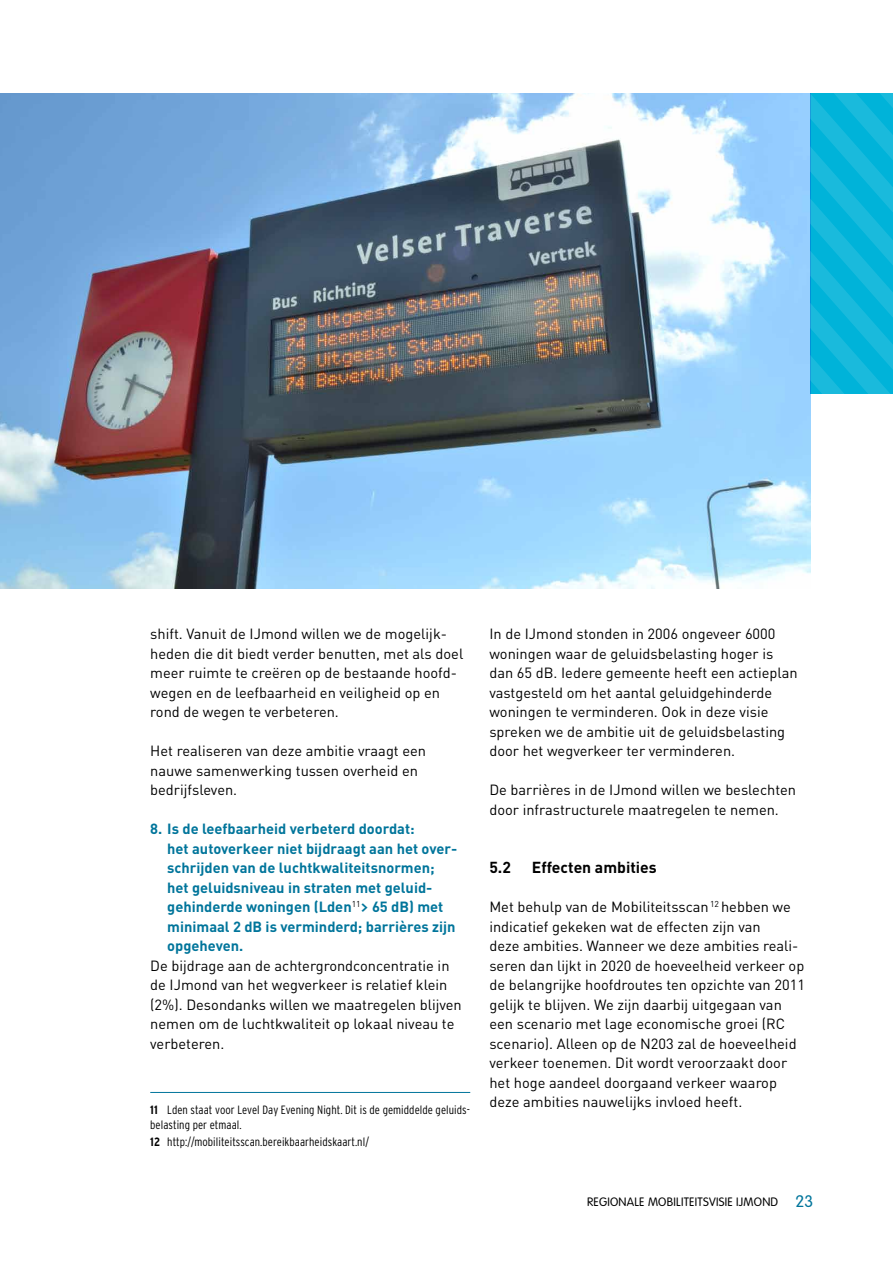
<style>
.page{position:relative;width:893px;height:1263px;background:#fff}
.page>*{position:absolute;margin:0;border:0;box-sizing:border-box;transform-origin:0 0}
.t1{font:700 15.75px "DIN";color:#000}
.t2{font:14.7px/19.5px "DIN";color:#000}
.t3{font:700 14.7px/19.5px "DIN";color:#00759b}
.t4{font:300 condensed 12px/15px "Interstate";letter-spacing:.005em;color:#000}
.t5{font:300 12px "VAG Rounded";letter-spacing:.02em;color:#000}
.s1{font-family:"The Sans B7"}
.s2{font-weight:700}
.s3{font-size:16.5px;color:#00759b}
</style>
<div class="page">
<hr style="left:150px;top:1092px;width:320px;height:1px;background:#00759b">
<img style="left:0;top:94px;width:810px;height:495px">
<svg style="left:810px;top:94px;width:83px;height:300px;background:#0cb5da"></svg>
<p class="t2" style="left:150px;top:624px;width:315px">shift. Vanuit de IJmond willen we de mogelijk&shy;heden die dit biedt verder benutten, met als doel meer ruimte te creëren op de bestaande hoofd&shy;wegen en de leefbaarheid en veiligheid op en rond de wegen te verbeteren.</p>
<p class="t2" style="left:150px;top:741px;width:277px">Het realiseren van deze ambitie vraagt een nauwe samenwerking tussen overheid en bedrijfsleven.</p>
<p class="t3" style="left:167px;top:818px;width:292px;text-indent:-17px">8. Is de leefbaarheid verbeterd doordat:<br>het autoverkeer niet bijdraagt aan het over&shy;schrijden van de luchtkwaliteitsnormen; het geluidsniveau in straten met geluid&shy;gehinderde woningen (Lden<sup>11</sup><span class="s1">&gt;</span> 65 dB) met minimaal 2 dB is verminderd; barrières zijn opgeheven.</p>
<p class="t2" style="left:150px;top:955px;width:313px">De bijdrage aan de achtergrondconcentratie in de IJmond van het wegverkeer is relatief klein (2%). Desondanks willen we maatregelen blijven nemen om de luchtkwaliteit op lokaal niveau te verbeteren.</p>
<p class="t4" style="left:150px;top:1102px;width:321px"><span class="s2">11</span> Lden staat voor Level Day Evening Night. Dit is de gemiddelde geluids&shy;belasting per etmaal.</p>
<p class="t4" style="left:150px;top:1134px;width:220px"><span class="s2">12</span> http://mobiliteitsscan.bereikbaarheidskaart.nl/</p>
<p class="t2" style="left:489px;top:624px;width:310px">In de IJmond stonden in 2006 ongeveer 6000 woningen waar de geluidsbelasting hoger is dan 65 dB. Iedere gemeente heeft een actieplan vastgesteld om het aantal geluidgehinderde woningen te verminderen. Ook in deze visie spreken we de ambitie uit de geluidsbelasting door het wegverkeer ter verminderen.</p>
<p class="t2" style="left:489px;top:780px;width:308px">De barrières in de IJmond willen we beslechten door infrastructurele maatregelen te nemen.</p>
<p class="t1" style="left:489px;top:857px;width:23px">5.2</p>
<p class="t1" style="left:532px;top:857px;width:126px">Effecten ambities</p>
<p class="t2" style="left:489px;top:897px;width:317px">Met behulp van de Mobiliteitsscan <sup>12</sup> hebben we indicatief gekeken wat de effecten zijn van<br>deze ambities. Wanneer we deze ambities reali&shy;seren dan lijkt in 2020 de hoeveelheid verkeer op de belangrijke hoofdroutes ten opzichte van 2011 gelijk te blijven. We zijn daarbij uitgegaan van een scenario met lage economische groei (RC scenario). Alleen op de N203 zal de hoeveelheid verkeer toenemen. Dit wordt veroorzaakt door het hoge aandeel doorgaand verkeer waarop deze ambities nauwelijks invloed heeft.</p>
<p class="t5" style="left:587px;top:1195px;width:228px">REGIONALE MOBILITEITSVISIE IJMOND <span class="s3">23</span></p>
</div>
